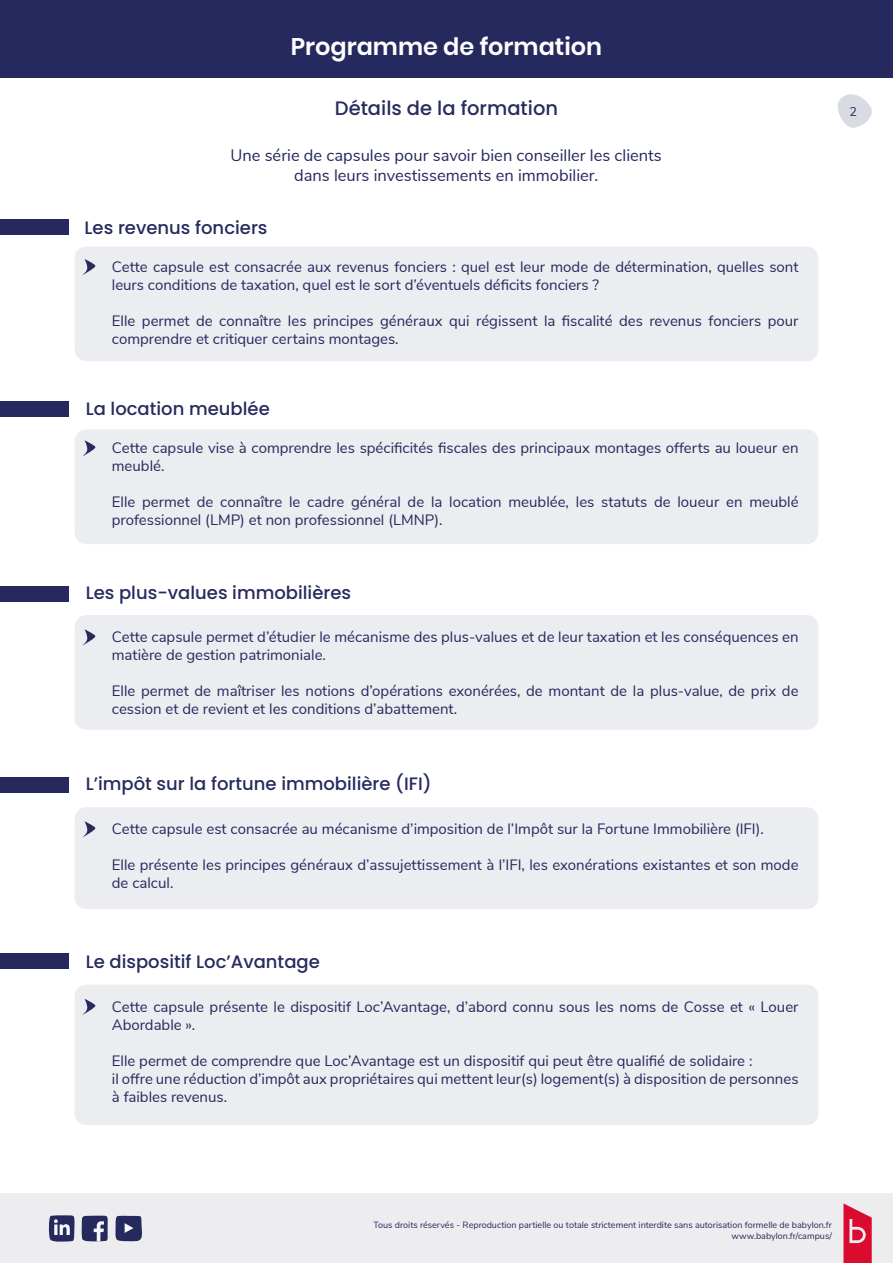
<style>
.page{position:relative;width:893px;height:1263px;background:#fff}
.page>*{position:absolute;margin:0;border:0;box-sizing:border-box;transform-origin:0 0}
.t1{font:600 24px "Poppins";color:#fff}
.t2{font:500 19.5px "Poppins";color:#272b5e}
.t3{font:500 18px "Poppins";color:#272b5e}
.t4{font:16.5px/19.8px "Nunito Sans";color:#26295e;text-align:center}
.t5{font:15px/18px "Nunito Sans";color:#26295e}
.t6{font:12.6px "Nunito Sans";color:#26295e}
.t7{font:9px/10.8px "Nunito Sans";color:#26295e;text-align:right}
</style>
<div class="page">
<div style="left:0;top:1193px;width:893px;height:70px;background:#ededf0"></div>
<svg style="left:843px;top:1203px;width:29px;height:60px"></svg>
<svg style="left:837px;top:94px;width:35px;height:34px"></svg>
<div style="left:0;top:0;width:893px;height:77px;background:#26295e"></div>
<svg style="left:48px;top:1215px;width:27px;height:27px"></svg>
<svg style="left:81px;top:1215px;width:27px;height:27px"></svg>
<svg style="left:115px;top:1215px;width:27px;height:27px"></svg>
<div style="left:75px;top:247px;width:743px;height:114px;background:#ecedf1;border-radius:12px"></div>
<div style="left:75px;top:429px;width:743px;height:115px;background:#ecedf1;border-radius:12px"></div>
<div style="left:75px;top:615px;width:743px;height:115px;background:#ecedf1;border-radius:12px"></div>
<div style="left:75px;top:985px;width:743px;height:140px;background:#ecedf1;border-radius:12px"></div>
<div style="left:75px;top:807px;width:743px;height:102px;background:#ecedf1;border-radius:12px"></div>
<div style="left:0;top:220px;width:69px;height:15px;background:#26295e"></div>
<div style="left:0;top:401px;width:69px;height:15px;background:#26295e"></div>
<div style="left:0;top:586px;width:69px;height:16px;background:#26295e"></div>
<div style="left:0;top:777px;width:69px;height:16px;background:#26295e"></div>
<div style="left:0;top:953px;width:69px;height:16px;background:#26295e"></div>
<svg style="left:82px;top:259px;width:14px;height:16px"></svg>
<svg style="left:82px;top:440px;width:14px;height:17px"></svg>
<svg style="left:82px;top:629px;width:14px;height:17px"></svg>
<svg style="left:82px;top:821px;width:14px;height:17px"></svg>
<svg style="left:82px;top:999px;width:14px;height:16px"></svg>
<h1 class="t1" style="left:291px;top:33px;width:313px">Programme de formation</h1>
<h2 class="t2" style="left:335px;top:97px;width:225px">Détails de la formation</h2>
<p class="t4" style="left:230px;top:145px;width:433px">Une série de capsules pour savoir bien conseiller les clients dans leurs investissements en immobilier.</p>
<p class="t3" style="left:85px;top:217px;width:184px">Les revenus fonciers</p>
<p class="t5" style="left:112px;top:257px;width:688px">Cette capsule est consacrée aux revenus fonciers : quel est leur mode de détermination, quelles sont leurs conditions de taxation, quel est le sort d’éventuels déficits fonciers ?</p>
<p class="t5" style="left:112px;top:311px;width:688px">Elle permet de connaître les principes généraux qui régissent la fiscalité des revenus fonciers pour comprendre et critiquer certains montages.</p>
<p class="t3" style="left:86px;top:398px;width:186px">La location meublée</p>
<p class="t5" style="left:112px;top:438px;width:688px">Cette capsule vise à comprendre les spécificités fiscales des principaux montages offerts au loueur en meublé.</p>
<p class="t5" style="left:112px;top:492px;width:688px">Elle permet de connaître le cadre général de la location meublée, les statuts de loueur en meublé professionnel (LMP) et non professionnel (LMNP).</p>
<p class="t3" style="left:86px;top:583px;width:267px">Les plus-values immobilières</p>
<p class="t5" style="left:112px;top:627px;width:688px">Cette capsule permet d’étudier le mécanisme des plus-values et de leur taxation et les conséquences en matière de gestion patrimoniale.</p>
<p class="t5" style="left:112px;top:681px;width:688px">Elle permet de maîtriser les notions d’opérations exonérées, de montant de la plus-value, de prix de cession et de revient et les conditions d’abattement.</p>
<p class="t3" style="left:86px;top:773px;width:347px">L’impôt sur la fortune immobilière (IFI)</p>
<p class="t5" style="left:112px;top:819px;width:654px">Cette capsule est consacrée au mécanisme d’imposition de l’Impôt sur la Fortune Immobilière (IFI).</p>
<p class="t5" style="left:112px;top:855px;width:688px">Elle présente les principes généraux d’assujettissement à l’IFI, les exonérations existantes et son mode de calcul.</p>
<p class="t3" style="left:86px;top:951px;width:236px">Le dispositif Loc’Avantage</p>
<p class="t5" style="left:112px;top:996px;width:688px">Cette capsule présente le dispositif Loc’Avantage, d’abord connu sous les noms de Cosse et « Louer<br>Abordable ».</p>
<p class="t5" style="left:112px;top:1050px;width:688px">Elle permet de comprendre que Loc’Avantage est un dispositif qui peut être qualifié de solidaire :<br>il offre une réduction d’impôt aux propriétaires qui mettent leur(s) logement(s) à disposition de personnes à faibles revenus.</p>
<p class="t6" style="left:850px;top:102px;width:9px">2</p>
<p class="t7" style="left:374px;top:1219px;width:460px">Tous droits réservés - Reproduction partielle ou totale strictement interdite sans autorisation formelle de babylon.fr www.babylon.fr/campus/</p>
</div>
